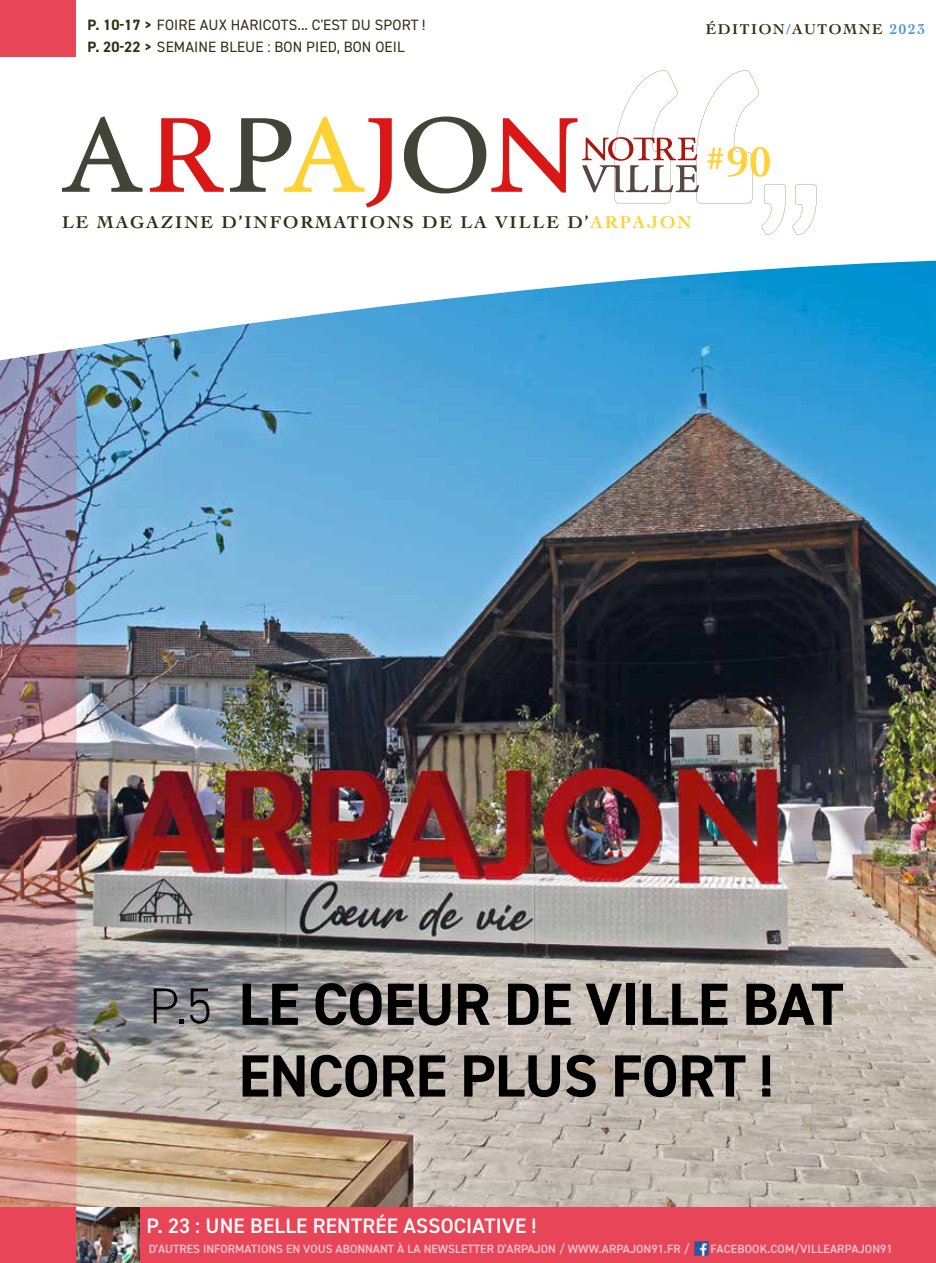
<style>
.page{position:relative;width:936px;height:1263px;background:#fff}
.page>*{position:absolute;margin:0;border:0;box-sizing:border-box;transform-origin:0 0}
.t1{font:700 59.7px/71.7px "DIN2014";letter-spacing:-.01em;color:#000;text-align:center}
.t2{font:700 43.5px "Cochin LT";color:#fed134}
.t3{font:600 21px "DIN2014";letter-spacing:.01em;color:#fff}
.t4{font:700 18px "Cochin LT";letter-spacing:.1em;color:#302e13}
.t5{font:15px/21.6px "DIN2014";letter-spacing:.01em;color:#302e13}
.t6{font:700 15px "Cochin LT";letter-spacing:.1em;color:#302e13}
.t7{font:600 12px "DIN2014";color:#fff}
.s1{font-weight:700}
.s2{color:#4497d3}
.s3{color:#fed134}
.s4{font-weight:300;font-size:50.7px}
</style>
<div class="page">
<img style="left:77px;top:362px;width:858px;height:845px">
<img style="left:0;top:362px;width:77px;height:845px">
<svg style="left:0;top:185px;width:935px;height:177px"></svg>
<div style="left:0;top:0;width:76px;height:57px;background:#e94558"></div>
<svg style="left:62px;top:116px;width:80px;height:76px"></svg>
<svg style="left:150px;top:118px;width:74px;height:74px"></svg>
<svg style="left:230px;top:116px;width:162px;height:92px"></svg>
<svg style="left:404px;top:70px;width:412px;height:165px"></svg>
<div style="left:0;top:1207px;width:935px;height:56px;background:#e94558"></div>
<img style="left:77px;top:1207px;width:63px;height:56px">
<img style="left:694px;top:1242px;width:14px;height:13px">
<p class="t5" style="left:87px;top:14px;width:339px"><span class="s1">P. 10-17 &gt;</span> FOIRE AUX HARICOTS... C'EST DU SPORT !<br><span class="s1">P. 20-22 &gt;</span> SEMAINE BLEUE : BON PIED, BON OEIL</p>
<p class="t6" style="left:705px;top:21px;width:221px">ÉDITION<span class="s2">/</span>AUTOMNE <span class="s2">2023</span></p>
<h3 class="t4" style="left:62px;top:211px;width:631px">LE MAGAZINE D’INFORMATIONS DE LA VILLE D’<span class="s3">ARPAJON</span></h3>
<h2 class="t2" style="left:707px;top:137px;width:66px"><sup>#</sup>90</h2>
<h1 class="t1" style="left:149px;top:968px;width:695px"><span class="s4">P.5</span> LE COEUR DE VILLE BAT<br>ENCORE PLUS FORT !</h1>
<h3 class="t3" style="left:146px;top:1212px;width:391px">P. 23 : UNE BELLE RENTRÉE ASSOCIATIVE !</h3>
<p class="t7" style="left:148px;top:1241px;width:542px">D’AUTRES INFORMATIONS EN VOUS ABONNANT À LA NEWSLETTER D’ARPAJON / WWW.ARPAJON91.FR /</p>
<p class="t7" style="left:710px;top:1241px;width:184px">FACEBOOK.COM/VILLEARPAJON91</p>
</div>
